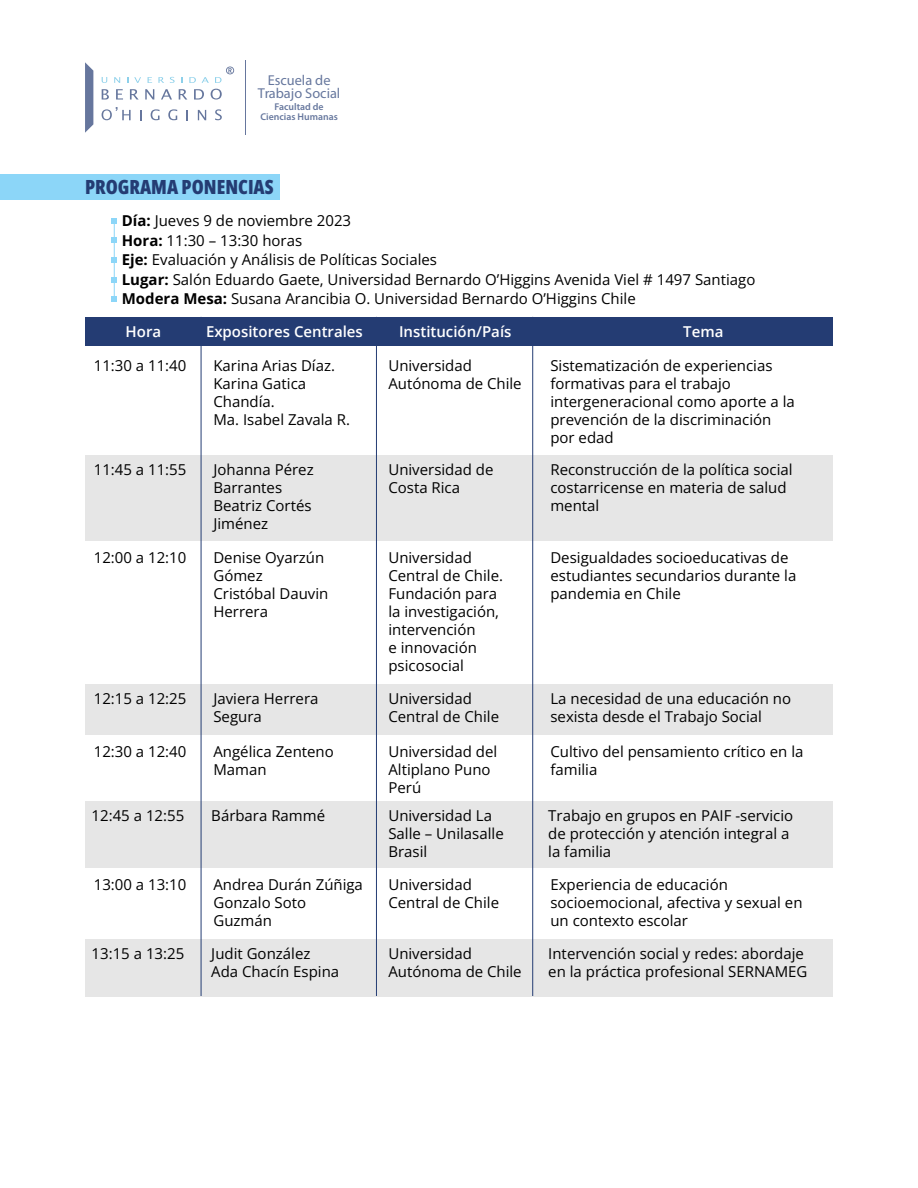
<style>
.page{position:relative;width:918px;height:1188px;background:#fff}
.page>*{position:absolute;margin:0;border:0;box-sizing:border-box;transform-origin:0 0}
.t1{font:800 19.5px "Open Sans Condensed";color:#243c73}
.t2{font:15px/18px "Open Sans";color:#000}
.t3{font:600 15px "Open Sans";color:#fff}
.t4{font:14.4px/13px "Myriad Pro";color:#243c73;text-align:center}
.t5{font:600 9.9px/9.8px "Myriad Pro";color:#243c73;text-align:center}
.s1{font-weight:700}
</style>
<div class="page">
<svg style="left:85px;top:62px;width:8px;height:71px"></svg>
<svg style="left:102px;top:89px;width:7px;height:11px"></svg>
<svg style="left:116px;top:89px;width:7px;height:11px"></svg>
<svg style="left:130px;top:89px;width:9px;height:11px"></svg>
<svg style="left:145px;top:89px;width:9px;height:11px"></svg>
<svg style="left:161px;top:89px;width:11px;height:11px"></svg>
<svg style="left:179px;top:89px;width:8px;height:11px"></svg>
<svg style="left:194px;top:89px;width:10px;height:11px"></svg>
<svg style="left:211px;top:89px;width:11px;height:11px"></svg>
<svg style="left:140px;top:110px;width:2px;height:10px"></svg>
<svg style="left:151px;top:109px;width:9px;height:11px"></svg>
<svg style="left:168px;top:109px;width:9px;height:11px"></svg>
<svg style="left:198px;top:110px;width:8px;height:10px"></svg>
<svg style="left:215px;top:109px;width:7px;height:11px"></svg>
<svg style="left:102px;top:107px;width:29px;height:13px"></svg>
<svg style="left:102px;top:77px;width:5px;height:6px"></svg>
<svg style="left:114px;top:77px;width:6px;height:6px"></svg>
<svg style="left:134px;top:77px;width:7px;height:6px"></svg>
<svg style="left:148px;top:77px;width:4px;height:6px"></svg>
<svg style="left:158px;top:77px;width:6px;height:6px"></svg>
<svg style="left:170px;top:77px;width:5px;height:6px"></svg>
<svg style="left:189px;top:77px;width:7px;height:6px"></svg>
<svg style="left:202px;top:77px;width:7px;height:6px"></svg>
<svg style="left:215px;top:67px;width:19px;height:16px"></svg>
<hr style="left:245px;top:60px;width:1px;height:75px;background:#243c73">
<div style="left:0;top:174px;width:279px;height:25px;background:#8cd6f8"></div>
<div style="left:85px;top:456px;width:748px;height:85px;background:#e6e6e6"></div>
<div style="left:85px;top:684px;width:748px;height:50px;background:#e6e6e6"></div>
<div style="left:85px;top:802px;width:748px;height:66px;background:#e6e6e6"></div>
<div style="left:85px;top:939px;width:748px;height:58px;background:#e6e6e6"></div>
<div style="left:85px;top:317px;width:748px;height:29px;background:#243c73"></div>
<hr style="left:201px;top:317px;width:1px;height:679px;background:#243c73">
<hr style="left:376px;top:317px;width:1px;height:679px;background:#243c73">
<hr style="left:532px;top:317px;width:1px;height:679px;background:#243c73">
<svg style="left:111px;top:218px;width:6px;height:6px"></svg>
<svg style="left:111px;top:296px;width:6px;height:6px"></svg>
<svg style="left:111px;top:277px;width:6px;height:6px"></svg>
<svg style="left:111px;top:257px;width:6px;height:6px"></svg>
<svg style="left:111px;top:237px;width:6px;height:6px"></svg>
<hr style="left:114px;top:221px;width:1px;height:80px;background:#8cd6f8">
<p class="t4" style="left:258px;top:75px;width:84px">Escuela de<br>Trabajo Social</p>
<p class="t5" style="left:260px;top:102px;width:79px">Facultad de<br>Ciencias Humanas</p>
<h1 class="t1" style="left:85px;top:176px;width:190px">PROGRAMA PONENCIAS</h1>
<p class="t2" style="left:122px;top:212px;width:635px;line-height:19.5px"><span class="s1">Día:</span> Jueves 9 de noviembre 2023<br><span class="s1">Hora:</span> 11:30 – 13:30 horas<br><span class="s1">Eje:</span> Evaluación y Análisis de Políticas Sociales<br><span class="s1">Lugar:</span> Salón Eduardo Gaete, Universidad Bernardo O’Higgins Avenida Viel # 1497 Santiago <span class="s1">Modera Mesa:</span> Susana Arancibia O. Universidad Bernardo O’Higgins Chile</p>
<p class="t3" style="left:399px;top:325px;width:114px">Institución/País</p>
<p class="t3" style="left:206px;top:325px;width:158px">Expositores Centrales</p>
<p class="t3" style="left:683px;top:325px;width:42px">Tema</p>
<p class="t3" style="left:126px;top:325px;width:37px">Hora</p>
<p class="t2" style="left:94px;top:358px;width:94px">11:30 a 11:40</p>
<p class="t2" style="left:550px;top:358px;width:246px">Sistematización de experiencias formativas para el trabajo intergeneracional como aporte a la prevención de la discriminación por edad</p>
<p class="t2" style="left:213px;top:358px;width:138px">Karina Arias Díaz.<br>Karina Gatica<br>Chandía.<br>Ma. Isabel Zavala R.</p>
<p class="t2" style="left:388px;top:358px;width:135px">Universidad<br>Autónoma de Chile</p>
<p class="t2" style="left:94px;top:462px;width:94px">11:45 a 11:55</p>
<p class="t2" style="left:213px;top:462px;width:102px">Johanna Pérez<br>Barrantes<br>Beatriz Cortés<br>Jiménez</p>
<p class="t2" style="left:388px;top:462px;width:107px">Universidad de<br>Costa Rica</p>
<p class="t2" style="left:550px;top:462px;width:244px">Reconstrucción de la política social costarricense en materia de salud mental</p>
<p class="t2" style="left:94px;top:550px;width:94px">12:00 a 12:10</p>
<p class="t2" style="left:213px;top:550px;width:116px">Denise Oyarzún<br>Gómez<br>Cristóbal Dauvin<br>Herrera</p>
<p class="t2" style="left:388px;top:550px;width:116px">Universidad<br>Central de Chile.<br>Fundación para la investigación, intervención<br>e innovación psicosocial</p>
<p class="t2" style="left:550px;top:550px;width:247px">Desigualdades socioeducativas de estudiantes secundarios durante la pandemia en Chile</p>
<p class="t2" style="left:94px;top:691px;width:94px">12:15 a 12:25</p>
<p class="t2" style="left:213px;top:691px;width:107px">Javiera Herrera<br>Segura</p>
<p class="t2" style="left:388px;top:691px;width:112px">Universidad<br>Central de Chile</p>
<p class="t2" style="left:550px;top:691px;width:242px">La necesidad de una educación no sexista desde el Trabajo Social</p>
<p class="t2" style="left:94px;top:744px;width:94px">12:30 a 12:40</p>
<p class="t2" style="left:213px;top:744px;width:122px">Angélica Zenteno<br>Maman</p>
<p class="t2" style="left:388px;top:744px;width:110px">Universidad del<br>Altiplano Puno<br>Perú</p>
<p class="t2" style="left:550px;top:744px;width:255px">Cultivo del pensamiento crítico en la familia</p>
<p class="t2" style="left:92px;top:808px;width:94px">12:45 a 12:55</p>
<p class="t2" style="left:211px;top:808px;width:115px">Bárbara Rammé</p>
<p class="t2" style="left:388px;top:808px;width:117px">Universidad La<br>Salle – Unilasalle<br>Brasil</p>
<p class="t2" style="left:548px;top:808px;width:246px">Trabajo en grupos en PAIF -servicio de protección y atención integral a la familia</p>
<p class="t2" style="left:94px;top:877px;width:94px">13:00 a 13:10</p>
<p class="t2" style="left:213px;top:877px;width:151px">Andrea Durán Zúñiga<br>Gonzalo Soto<br>Guzmán</p>
<p class="t2" style="left:388px;top:877px;width:112px">Universidad<br>Central de Chile</p>
<p class="t2" style="left:550px;top:877px;width:254px">Experiencia de educación socioemocional, afectiva y sexual en un contexto escolar</p>
<p class="t2" style="left:92px;top:946px;width:94px">13:15 a 13:25</p>
<p class="t2" style="left:211px;top:946px;width:129px">Judit González<br>Ada Chacín Espina</p>
<p class="t2" style="left:388px;top:946px;width:135px">Universidad<br>Autónoma de Chile</p>
<p class="t2" style="left:548px;top:946px;width:261px">Intervención social y redes: abordaje en la práctica profesional SERNAMEG</p>
</div>
